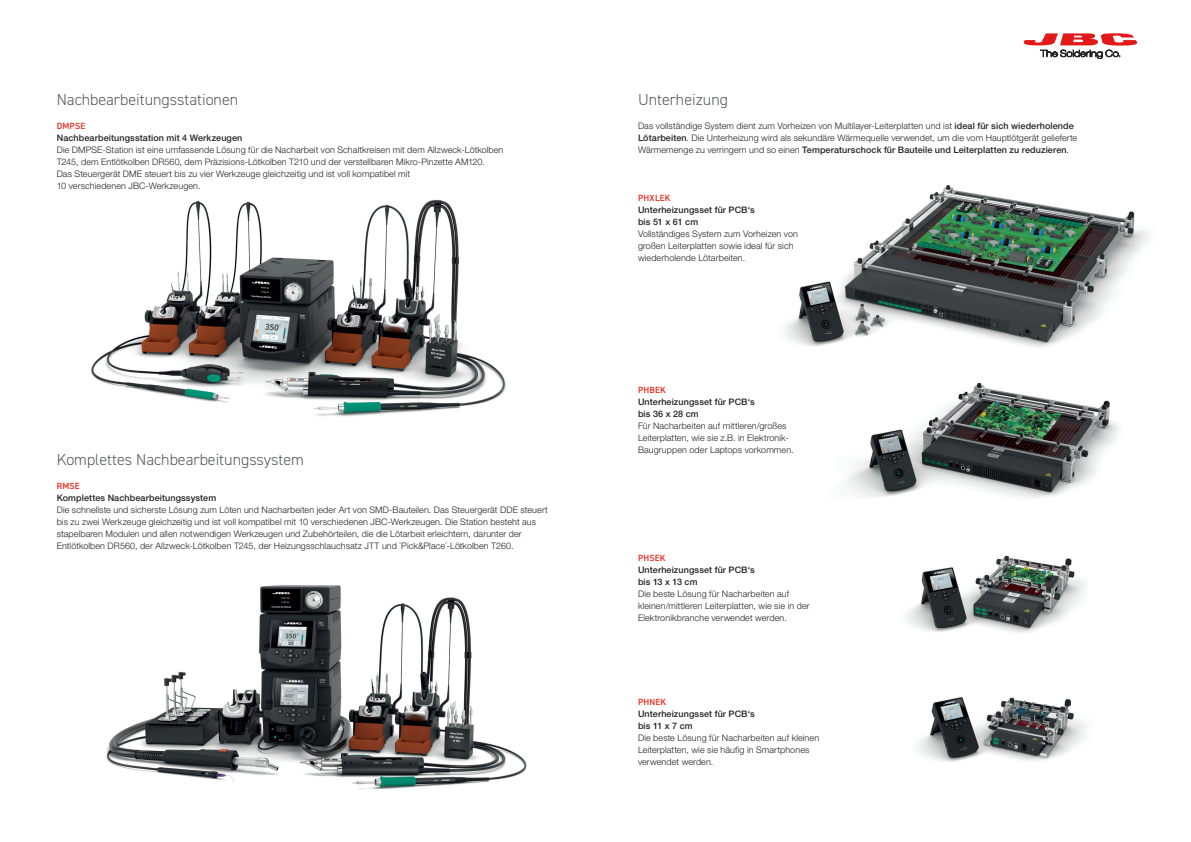
<style>
.page{position:relative;width:1191px;height:842px;background:#fff}
.page>*{position:absolute;margin:0;border:0;box-sizing:border-box;transform-origin:0 0}
.t1{font:300 16px "DIN2014";color:#57585a}
.t2{font:300 9px/12px "Helvetica Neue LT Std";letter-spacing:.01em;color:#231f20}
.t3{font:500 9px "Helvetica Neue LT Std";letter-spacing:.01em;color:#231f20}
.t4{font:600 9px "DIN2014";letter-spacing:.02em;color:#ee2e22}
.s1{font-weight:500}
</style>
<div class="page">
<img style="left:106px;top:585px;width:421px;height:205px">
<img style="left:91px;top:199px;width:415px;height:218px">
<img style="left:785px;top:185px;width:363px;height:162px">
<img style="left:848px;top:383px;width:271px;height:115px">
<img style="left:918px;top:697px;width:169px;height:65px">
<img style="left:907px;top:555px;width:179px;height:78px">
<svg style="left:1023px;top:33px;width:114px;height:26px"></svg>
<p class="t1" style="left:57px;top:89px;width:183px">Nachbearbeitungsstationen</p>
<p class="t1" style="left:638px;top:89px;width:91px">Unterheizung</p>
<p class="t4" style="left:57px;top:120px;width:30px">DMPSE</p>
<p class="t3" style="left:57px;top:132px;width:187px">Nachbearbeitungsstation mit 4 Werkzeugen</p>
<p class="t2" style="left:57px;top:143px;width:448px">Die DMPSE-Station ist eine umfassende Lösung für die Nacharbeit von Schaltkreisen mit dem Allzweck-Lötkolben<br>T245, dem Entlötkolben DR560, dem Präzisions-Lötkolben T210 und der verstellbaren Mikro-Pinzette AM120.</p>
<p class="t2" style="left:57px;top:167px;width:355px">Das Steuergerät DME steuert bis zu vier Werkzeuge gleichzeitig und ist voll kompatibel mit</p>
<p class="t2" style="left:57px;top:179px;width:145px">10 verschiedenen JBC-Werkzeugen.</p>
<p class="t1" style="left:57px;top:449px;width:249px">Komplettes Nachbearbeitungssystem</p>
<p class="t4" style="left:57px;top:480px;width:24px">RMSE</p>
<p class="t3" style="left:57px;top:492px;width:161px">Komplettes Nachbearbeitungssystem</p>
<p class="t2" style="left:57px;top:503px;width:492px">Die schnellste und sicherste Lösung zum Löten und Nacharbeiten jeder Art von SMD-Bauteilen. Das Steuergerät DDE steuert bis zu zwei Werkzeuge gleichzeitig und ist voll kompatibel mit 10 verschiedenen JBC-Werkzeugen. Die Station besteht aus stapelbaren Modulen und allen notwendigen Werkzeugen und Zubehörteilen, die die Lötarbeit erleichtern, darunter der Entlötkolben DR560, der Allzweck-Lötkolben T245, der Heizungsschlauchsatz JTT und `Pick&amp;Place´-Lötkolben T260.</p>
<p class="t2" style="left:638px;top:119px;width:441px">Das vollständige System dient zum Vorheizen von Multilayer-Leiterplatten und ist <span class="s1">ideal für sich wiederholende<br>Lötarbeiten</span>. Die Unterheizung wird als sekundäre Wärmequelle verwendet, um die vom Hauptlötgerät gelieferte<br>Wärmemenge zu verringern und so einen <span class="s1">Temperaturschock für Bauteile und Leiterplatten zu reduzieren</span>.</p>
<p class="t4" style="left:638px;top:192px;width:34px">PHXLEK</p>
<p class="t3" style="left:638px;top:204px;width:118px">Unterheizungsset für PCB‘s</p>
<p class="t3" style="left:638px;top:216px;width:62px">bis 51 x 61 cm</p>
<p class="t2" style="left:638px;top:227px;width:161px">Vollständiges System zum Vorheizen von großen Leiterplatten sowie ideal für sich wiederholende Lötarbeiten.</p>
<p class="t4" style="left:638px;top:384px;width:29px">PHBEK</p>
<p class="t3" style="left:638px;top:396px;width:118px">Unterheizungsset für PCB‘s</p>
<p class="t3" style="left:638px;top:408px;width:62px">bis 36 x 28 cm</p>
<p class="t2" style="left:638px;top:419px;width:157px">Für Nacharbeiten auf mittleren/großes<br>Leiterplatten, wie sie z.B. in Elektronik-<br>Baugruppen oder Laptops vorkommen.</p>
<p class="t4" style="left:638px;top:552px;width:29px">PHSEK</p>
<p class="t3" style="left:638px;top:564px;width:118px">Unterheizungsset für PCB‘s</p>
<p class="t3" style="left:638px;top:576px;width:61px">bis 13 x 13 cm</p>
<p class="t2" style="left:638px;top:587px;width:173px">Die beste Lösung für Nacharbeiten auf kleinen/mittleren Leiterplatten, wie sie in der<br>Elektronikbranche verwendet werden.</p>
<p class="t4" style="left:638px;top:696px;width:30px">PHNEK</p>
<p class="t3" style="left:638px;top:708px;width:118px">Unterheizungsset für PCB‘s</p>
<p class="t3" style="left:638px;top:720px;width:56px">bis 11 x 7 cm</p>
<p class="t2" style="left:638px;top:731px;width:183px">Die beste Lösung für Nacharbeiten auf kleinen<br>Leiterplatten, wie sie häufig in Smartphones verwendet werden.</p>
</div>
